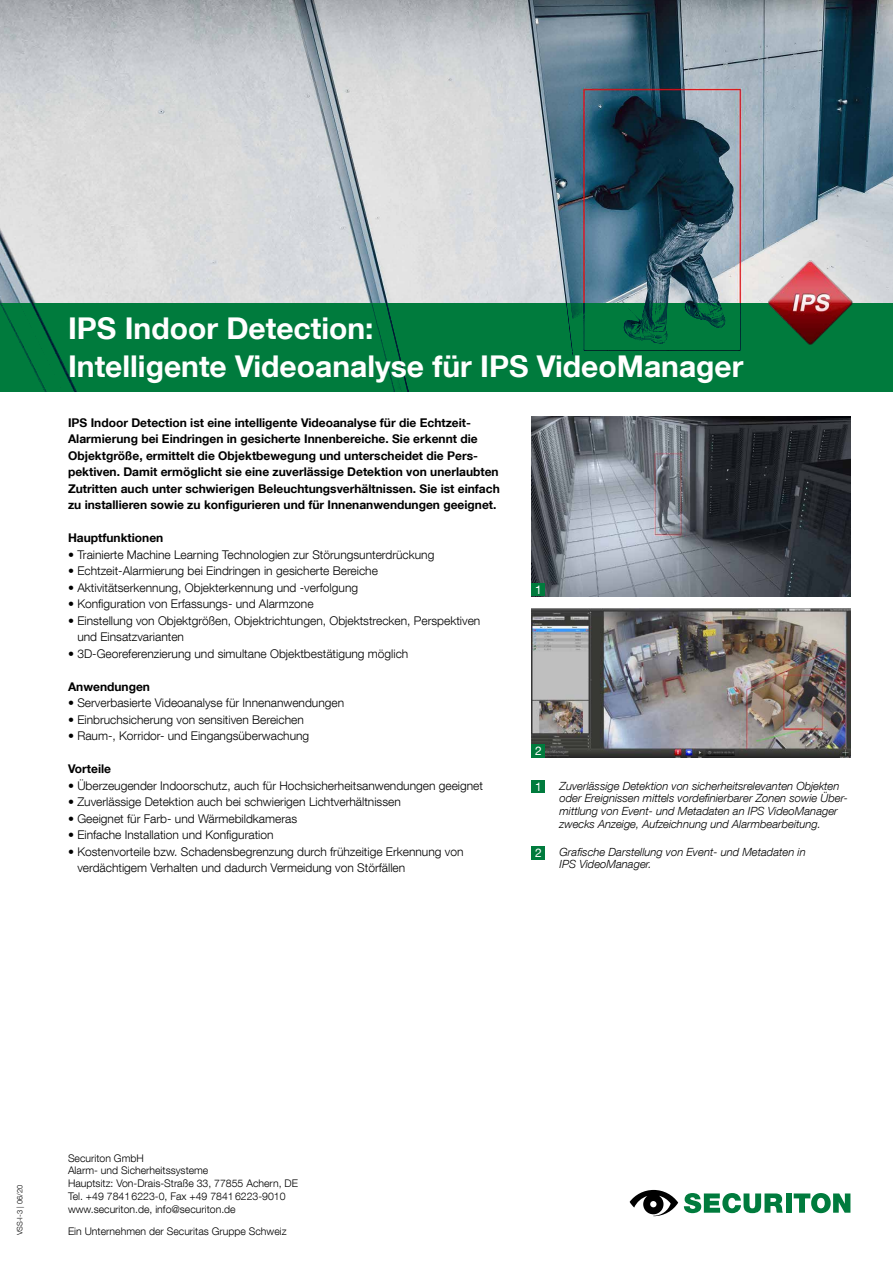
<style>
.page{position:relative;width:893px;height:1263px;background:#fff}
.page>*{position:absolute;margin:0;border:0;box-sizing:border-box;transform-origin:0 0}
.t1{font:700 30px/37.5px "Helvetica Neue LT Com";color:#fff}
.t2{font:300 12px/16.5px "Helvetica Neue LT Com";color:#000}
.t3{font:700 12px/16.5px "Helvetica Neue LT Com";color:#000}
.t4{font:12px "Helvetica Neue LT Com";color:#fff}
.t5{font:italic 300 11.25px/12.8px "Helvetica Neue LT Com";color:#000}
.t6{font:300 10.5px/12.8px "Helvetica Neue LT Com";color:#000}
.t7{font:300 7.5px "Helvetica Neue LT Com";color:#000}
</style>
<div class="page">
<img style="left:0;top:0;width:893px;height:303px">
<img style="left:531px;top:608px;width:319px;height:150px">
<img style="left:531px;top:417px;width:319px;height:179px">
<div style="left:531px;top:583px;width:14px;height:13px;background:#007b3d"></div>
<div style="left:531px;top:744px;width:14px;height:14px;background:#007b3d"></div>
<div style="left:532px;top:846px;width:13px;height:13px;background:#007b3d"></div>
<div style="left:532px;top:780px;width:13px;height:13px;background:#007b3d"></div>
<div style="left:0;top:303px;width:893px;height:89px;background:#007b3d"></div>
<img style="left:763px;top:255px;width:97px;height:90px">
<svg style="left:684px;top:1193px;width:99px;height:20px"></svg>
<div style="left:786px;top:1193px;width:5px;height:20px;background:#007b3d"></div>
<svg style="left:794px;top:1193px;width:56px;height:20px"></svg>
<svg style="left:630px;top:1190px;width:48px;height:26px"></svg>
<h1 class="t1" style="left:68px;top:309px;width:677px">IPS Indoor Detection:<br>Intelligente Videoanalyse für IPS VideoManager</h1>
<p class="t3" style="left:68px;top:414px;width:433px">IPS Indoor Detection ist eine intelligente Videoanalyse für die Echtzeit-Alarmierung bei Eindringen in gesicherte Innenbereiche. Sie erkennt die Objektgröße, ermittelt die Objektbewegung und unterscheidet die Pers&shy;pektiven. Damit ermöglicht sie eine zuverlässige Detektion von unerlaubten Zutritten auch unter schwierigen Beleuchtungsverhältnissen. Sie ist einfach zu installieren sowie zu konfigurieren und für Innenanwendungen geeignet.</p>
<p class="t3" style="left:68px;top:529px;width:97px">Hauptfunktionen</p>
<p class="t2" style="left:68px;top:546px;width:368px">• Trainierte Machine Learning Technologien zur Störungsunterdrückung</p>
<p class="t2" style="left:68px;top:562px;width:311px">• Echtzeit-Alarmierung bei Eindringen in gesicherte Bereiche</p>
<p class="t2" style="left:68px;top:579px;width:292px">• Aktivitätserkennung, Objekterkennung und -verfolgung</p>
<p class="t2" style="left:68px;top:595px;width:247px">• Konfiguration von Erfassungs- und Alarmzone</p>
<p class="t2" style="left:77px;top:612px;width:404px;text-indent:-9px">• Einstellung von Objektgrößen, Objektrichtungen, Objektstrecken, Perspektiven und Einsatzvarianten</p>
<p class="t2" style="left:68px;top:645px;width:342px">• 3D-Georeferenzierung und simultane Objektbestätigung möglich</p>
<p class="t3" style="left:68px;top:678px;width:84px">Anwendungen</p>
<p class="t2" style="left:68px;top:694px;width:278px">• Serverbasierte Videoanalyse für Innenanwendungen</p>
<p class="t2" style="left:68px;top:711px;width:237px">• Einbruchsicherung von sensitiven Bereichen</p>
<p class="t2" style="left:68px;top:727px;width:243px">• Raum-, Korridor- und Eingangsüberwachung</p>
<p class="t3" style="left:68px;top:760px;width:45px">Vorteile</p>
<p class="t2" style="left:68px;top:777px;width:417px">• Überzeugender Indoorschutz, auch für Hochsicherheitsanwendungen geeignet</p>
<p class="t2" style="left:68px;top:793px;width:334px">• Zuverlässige Detektion auch bei schwierigen Lichtverhältnissen</p>
<p class="t2" style="left:68px;top:810px;width:231px">• Geeignet für Farb- und Wärmebildkameras</p>
<p class="t2" style="left:68px;top:826px;width:207px">• Einfache Installation und Konfiguration</p>
<p class="t2" style="left:77px;top:843px;width:388px;text-indent:-9px">• Kostenvorteile bzw. Schadensbegrenzung durch frühzeitige Erkennung von verdächtigem Verhalten und dadurch Vermeidung von Störfällen</p>
<p class="t4" style="left:535px;top:744px;width:8px">2</p>
<p class="t5" style="left:560px;top:779px;width:290px">Zuverlässige Detektion von sicherheitsrelevanten Objekten oder Ereignissen mittels vordefinierbarer Zonen sowie Über&shy;mittlung von Event- und Metadaten an IPS VideoManager zwecks Anzeige, Aufzeichnung und Alarmbearbeitung.</p>
<p class="t5" style="left:560px;top:845px;width:248px">Grafische Darstellung von Event- und Metadaten in<br>IPS VideoManager.</p>
<p class="t4" style="left:535px;top:845px;width:8px">2</p>
<p class="t7" style="left:15px;top:1235px;width:52px;rotate:-90deg">VSS-I-3 | 06/20</p>
<p class="t6" style="left:68px;top:1151px;width:231px">Securiton GmbH<br>Alarm- und Sicherheitssysteme<br>Hauptsitz: Von-Drais-Straße 33, 77855 Achern, DE Tel. +49 78416223-0, Fax +49 78416223-9010 www.securiton.de, info@securiton.de</p>
<p class="t6" style="left:68px;top:1225px;width:220px">Ein Unternehmen der Securitas Gruppe Schweiz</p>
</div>
